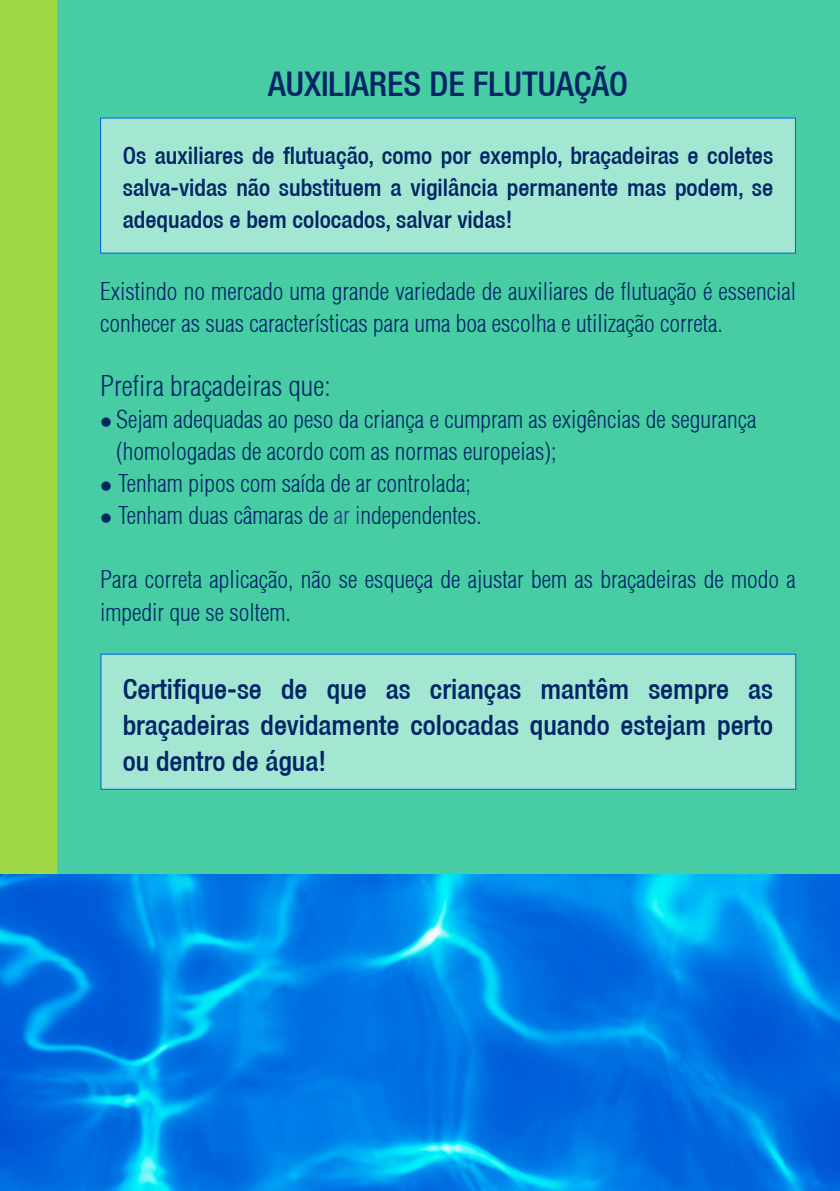
<style>
.page{position:relative;width:840px;height:1191px;background:#fff}
.page>*{position:absolute;margin:0;border:0;box-sizing:border-box;transform-origin:0 0}
.t1{font:500 condensed 34px "Helvetica 67";color:#002566}
.t2{font:500 condensed 28px/36px "Helvetica 67";color:#002566;text-align:justify}
.t3{font:300 condensed 28px "Helvetica";color:#002566}
.t4{font:300 condensed 24px/32px "Helvetica";color:#002566}
.t5{font:500 condensed 24px/32px "Helvetica 67";color:#002566;text-align:justify}
.s1{color:#25408f}
</style>
<div class="page">
<img style="left:0;top:873px;width:839px;height:317px">
<div style="left:0;top:0;width:839px;height:873px;background:#48cca3"></div>
<div style="left:0;top:0;width:57px;height:873px;background:#a0d846"></div>
<div style="left:100px;top:118px;width:695px;height:136px;background:#a3e6d1;border:1px solid #035ee0"></div>
<div style="left:100px;top:653px;width:695px;height:136px;background:#a3e6d1;border:1px solid #035ee0"></div>
<p class="t1" style="left:268px;top:64px;width:361px">AUXILIARES DE FLUTUAÇÃO</p>
<p class="t5" style="left:123px;top:139px;width:651px">Os auxiliares de flutuação, como por exemplo, braçadeiras e coletes salva-vidas não substituem a vigilância permanente mas podem, se adequados e bem colocados, salvar vidas!</p>
<p class="t4" style="left:100px;top:275px;width:697px">Existindo no mercado uma grande variedade de auxiliares de flutuação é essencial conhecer as suas características para uma boa escolha e utilização correta.</p>
<p class="t3" style="left:100px;top:369px;width:232px">Prefira braçadeiras que:</p>
<p class="t4" style="left:100px;top:403px;width:657px">● Sejam adequadas ao peso da criança e cumpram as exigências de segurança</p>
<p class="t4" style="left:116px;top:435px;width:441px">(homologadas de acordo com as normas europeias);</p>
<p class="t4" style="left:100px;top:467px;width:372px">● Tenham pipos com saída de ar controlada;</p>
<p class="t4" style="left:100px;top:499px;width:383px">● Tenham duas câmaras de <span class="s1">ar i</span>ndependentes.</p>
<p class="t4" style="left:100px;top:563px;width:697px">Para correta aplicação, não se esqueça de ajustar bem as braçadeiras de modo a impedir que se soltem.</p>
<p class="t2" style="left:123px;top:670px;width:651px">Certifique-se de que as crianças mantêm sempre as braçadeiras devidamente colocadas quando estejam perto ou dentro de água!</p>
</div>
